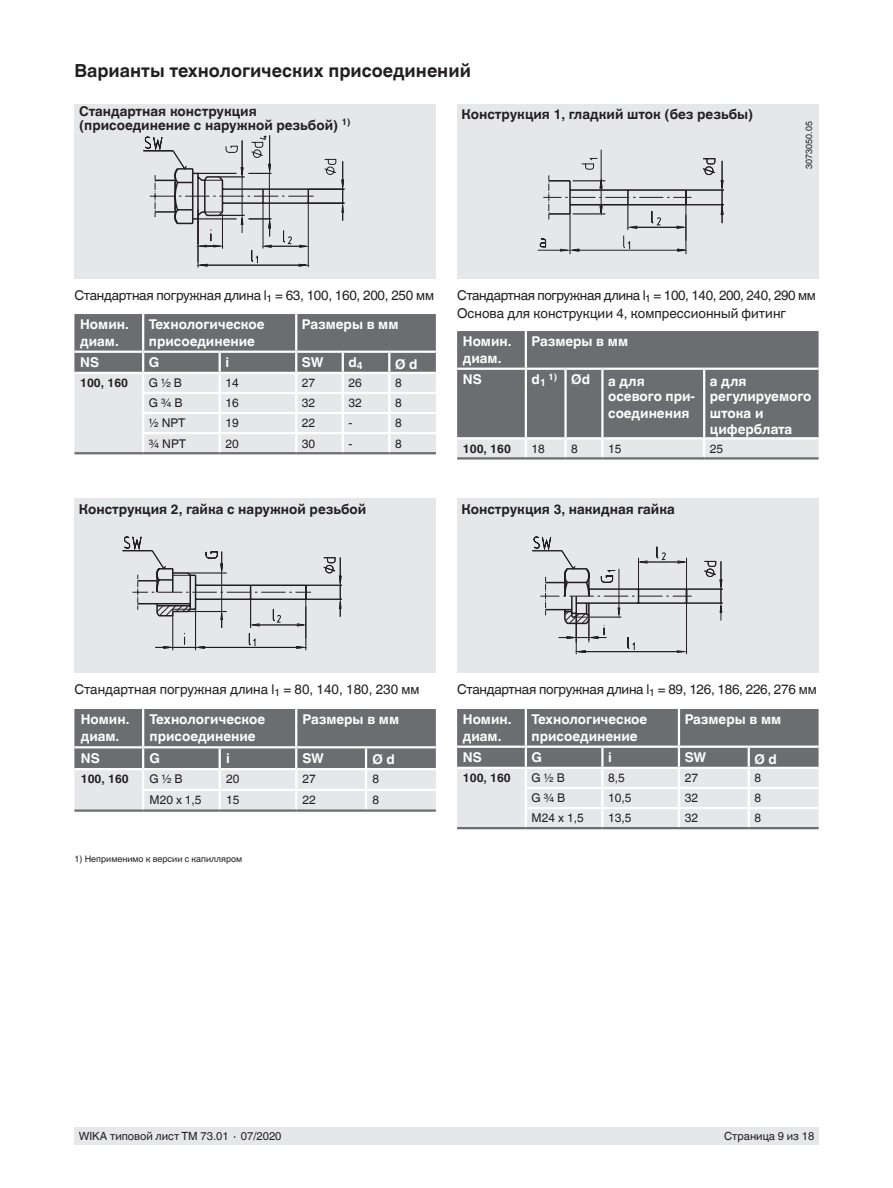
<style>
.page{position:relative;width:893px;height:1188px;background:#fff}
.page>*{position:absolute;margin:0;border:0;box-sizing:border-box;transform-origin:0 0}
.t1{font:700 18px "Helvetica World";color:#231f20}
.t2{font:700 13.5px/16.5px "Helvetica World";color:#fff}
.t3{font:13.5px/18px "Helvetica World";letter-spacing:-.02em;color:#231f20}
.t4{font:700 13.5px/13.5px "Helvetica World";color:#231f20}
.t5{font:13.5px "Helvetica World";color:#231f20}
.t6{font:12px "Helvetica World";color:#231f20}
.t7{font:700 12px "Helvetica World";color:#231f20}
.t8{font:11.25px "Helvetica World";color:#231f20}
.t9{font:9px "Helvetica World";color:#231f20}
.t10{font:700 9px "Helvetica World";color:#fff}
.s1{font-size:13.5px}
</style>
<div class="page">
<div style="left:74px;top:1128px;width:745px;height:17px;background:#e6e7e9"></div>
<div style="left:457px;top:104px;width:362px;height:174px;background:#e6e7e9"></div>
<div style="left:74px;top:104px;width:362px;height:174px;background:#e6e7e9"></div>
<div style="left:74px;top:498px;width:362px;height:175px;background:#e6e7e9"></div>
<div style="left:457px;top:498px;width:362px;height:175px;background:#e6e7e9"></div>
<hr style="left:74px;top:452px;width:69px;height:2px;background:#6c6d70">
<svg style="left:74px;top:314px;width:362px;height:139px;background:#b7b8ba"></svg>
<hr style="left:143px;top:452px;width:77px;height:2px;background:#6c6d70">
<hr style="left:220px;top:452px;width:76px;height:2px;background:#6c6d70">
<hr style="left:296px;top:452px;width:47px;height:2px;background:#6c6d70">
<hr style="left:343px;top:452px;width:46px;height:2px;background:#6c6d70">
<hr style="left:389px;top:452px;width:47px;height:2px;background:#6c6d70">
<hr style="left:143px;top:372px;width:77px;height:2px;background:#fff">
<hr style="left:220px;top:372px;width:76px;height:2px;background:#fff">
<hr style="left:296px;top:372px;width:47px;height:2px;background:#fff">
<hr style="left:343px;top:372px;width:46px;height:2px;background:#fff">
<hr style="left:389px;top:372px;width:47px;height:2px;background:#fff">
<hr style="left:457px;top:457px;width:69px;height:3px;background:#6c6d70">
<hr style="left:526px;top:457px;width:40px;height:3px;background:#6c6d70">
<hr style="left:566px;top:457px;width:36px;height:3px;background:#6c6d70">
<hr style="left:602px;top:457px;width:102px;height:3px;background:#6c6d70">
<hr style="left:704px;top:457px;width:115px;height:3px;background:#6c6d70">
<hr style="left:457px;top:827px;width:69px;height:2px;background:#6c6d70">
<hr style="left:526px;top:827px;width:76px;height:2px;background:#6c6d70">
<hr style="left:602px;top:827px;width:77px;height:2px;background:#6c6d70">
<hr style="left:679px;top:827px;width:70px;height:2px;background:#6c6d70">
<hr style="left:749px;top:827px;width:70px;height:2px;background:#6c6d70">
<svg style="left:457px;top:709px;width:362px;height:119px;background:#adaeb0"></svg>
<hr style="left:525px;top:787px;width:77px;height:2px;background:#fff">
<hr style="left:602px;top:787px;width:77px;height:2px;background:#fff">
<hr style="left:679px;top:787px;width:70px;height:2px;background:#fff">
<hr style="left:525px;top:807px;width:77px;height:2px;background:#fff">
<hr style="left:602px;top:807px;width:77px;height:2px;background:#fff">
<hr style="left:679px;top:807px;width:70px;height:2px;background:#fff">
<hr style="left:74px;top:809px;width:69px;height:3px;background:#6c6d70">
<hr style="left:143px;top:809px;width:77px;height:3px;background:#6c6d70">
<hr style="left:220px;top:809px;width:76px;height:3px;background:#6c6d70">
<hr style="left:296px;top:809px;width:70px;height:3px;background:#6c6d70">
<hr style="left:366px;top:809px;width:70px;height:3px;background:#6c6d70">
<hr style="left:125px;top:446px;width:30px;height:1px;background:#231f20">
<svg style="left:143px;top:135px;width:201px;height:133px"></svg>
<svg style="left:532px;top:536px;width:191px;height:119px"></svg>
<svg style="left:74px;top:709px;width:362px;height:102px;background:#a3a4a6"></svg>
<svg style="left:123px;top:536px;width:220px;height:115px"></svg>
<svg style="left:457px;top:331px;width:362px;height:127px;background:#848588"></svg>
<svg style="left:537px;top:149px;width:187px;height:106px"></svg>
<h1 class="t1" style="left:74px;top:60px;width:398px">Варианты технологических присоединений</h1>
<p class="t4" style="left:79px;top:105px;width:273px">Стандартная конструкция (присоединение с наружной резьбой) <sup>1)</sup></p>
<p class="t4" style="left:461px;top:108px;width:293px">Конструкция 1, гладкий шток (без резьбы)</p>
<p class="t9" style="left:804px;top:169px;width:49px;rotate:-90deg">3073050.05</p>
<p class="t3" style="left:74px;top:287px;width:361px">Стандартная погружная длина l<sub>1</sub> = 63, 100, 160, 200, 250 мм</p>
<p class="t3" style="left:457px;top:287px;width:360px">Стандартная погружная длина l<sub>1</sub> = 100, 140, 200, 240, 290 мм<br>Основа для конструкции 4, компрессионный фитинг</p>
<p class="t2" style="left:80px;top:317px;width:50px">Номин. диам.</p>
<p class="t2" style="left:149px;top:317px;width:117px">Технологическое присоединение</p>
<p class="t2" style="left:302px;top:317px;width:98px">Размеры в мм</p>
<p class="t2" style="left:80px;top:354px;width:20px">NS</p>
<p class="t2" style="left:149px;top:354px;width:12px">G</p>
<p class="t2" style="left:225px;top:354px;width:5px">i</p>
<p class="t2" style="left:302px;top:354px;width:23px">SW</p>
<p class="t2" style="left:348px;top:354px;width:16px">d<sub>4</sub></p>
<p class="t2" style="left:395px;top:356px;width:24px">Ø d</p>
<p class="t7" style="left:80px;top:376px;width:50px">100, 160</p>
<p class="t6" style="left:149px;top:376px;width:35px">G ½ B</p>
<p class="t6" style="left:225px;top:376px;width:15px">14</p>
<p class="t6" style="left:302px;top:376px;width:15px">27</p>
<p class="t6" style="left:348px;top:376px;width:15px">26</p>
<p class="t6" style="left:395px;top:376px;width:8px">8</p>
<p class="t6" style="left:149px;top:396px;width:35px">G ¾ B</p>
<p class="t6" style="left:225px;top:396px;width:15px">16</p>
<p class="t6" style="left:302px;top:396px;width:15px">32</p>
<p class="t6" style="left:348px;top:396px;width:15px">32</p>
<p class="t6" style="left:395px;top:396px;width:8px">8</p>
<p class="t6" style="left:149px;top:416px;width:38px">½ NPT</p>
<p class="t6" style="left:225px;top:416px;width:15px">19</p>
<p class="t6" style="left:302px;top:416px;width:15px">22</p>
<p class="t6" style="left:348px;top:416px;width:5px">-</p>
<p class="t6" style="left:395px;top:416px;width:8px">8</p>
<p class="t6" style="left:149px;top:436px;width:39px">¾ NPT</p>
<p class="t6" style="left:225px;top:436px;width:15px">20</p>
<p class="t6" style="left:302px;top:436px;width:15px">30</p>
<p class="t6" style="left:348px;top:436px;width:5px">-</p>
<p class="t6" style="left:395px;top:436px;width:8px">8</p>
<p class="t2" style="left:463px;top:334px;width:50px">Номин. диам.</p>
<p class="t2" style="left:532px;top:334px;width:98px">Размеры в мм</p>
<p class="t2" style="left:463px;top:371px;width:20px">NS</p>
<p class="t2" style="left:532px;top:371px;width:16px">d<sub>1</sub></p>
<p class="t10" style="left:549px;top:371px;width:43px">1) <span class="s1">Ød</span></p>
<p class="t2" style="left:608px;top:373px;width:38px">а для</p>
<p class="t2" style="left:710px;top:373px;width:38px">а для</p>
<p class="t2" style="left:608px;top:388px;width:88px">осевого при&shy;соединения</p>
<p class="t2" style="left:710px;top:388px;width:103px">регулируемого штока и циферблата</p>
<p class="t7" style="left:463px;top:442px;width:50px">100, 160</p>
<p class="t6" style="left:532px;top:442px;width:15px">18</p>
<p class="t6" style="left:571px;top:442px;width:8px">8</p>
<p class="t6" style="left:608px;top:442px;width:15px">15</p>
<p class="t6" style="left:710px;top:442px;width:15px">25</p>
<p class="t4" style="left:79px;top:503px;width:289px">Конструкция 2, гайка с наружной резьбой</p>
<p class="t4" style="left:461px;top:503px;width:215px">Конструкция 3, накидная гайка</p>
<p class="t5" style="left:74px;top:682px;width:347px">Стандартная погружная длина l<sub>1</sub> = 80, 140, 180, 230 мм</p>
<p class="t2" style="left:81px;top:712px;width:50px">Номин. диам.</p>
<p class="t2" style="left:150px;top:712px;width:117px">Технологическое присоединение</p>
<p class="t2" style="left:303px;top:712px;width:98px">Размеры в мм</p>
<p class="t2" style="left:81px;top:750px;width:20px">NS</p>
<p class="t2" style="left:150px;top:750px;width:12px">G</p>
<p class="t2" style="left:226px;top:750px;width:5px">i</p>
<p class="t2" style="left:303px;top:750px;width:23px">SW</p>
<p class="t2" style="left:372px;top:751px;width:24px">Ø d</p>
<p class="t7" style="left:81px;top:772px;width:50px">100, 160</p>
<p class="t6" style="left:150px;top:772px;width:35px">G ½ B</p>
<p class="t6" style="left:226px;top:772px;width:15px">20</p>
<p class="t6" style="left:303px;top:772px;width:15px">27</p>
<p class="t6" style="left:372px;top:772px;width:8px">8</p>
<p class="t6" style="left:150px;top:793px;width:54px">M20 x 1,5</p>
<p class="t6" style="left:226px;top:793px;width:15px">15</p>
<p class="t6" style="left:303px;top:793px;width:15px">22</p>
<p class="t6" style="left:372px;top:793px;width:8px">8</p>
<p class="t9" style="left:74px;top:854px;width:169px">1) Неприменимо к версии с капилляром</p>
<p class="t3" style="left:457px;top:681px;width:361px">Стандартная погружная длина l<sub>1</sub> = 89, 126, 186, 226, 276 мм</p>
<p class="t2" style="left:463px;top:712px;width:50px">Номин. диам.</p>
<p class="t2" style="left:532px;top:712px;width:117px">Технологическое присоединение</p>
<p class="t2" style="left:685px;top:712px;width:98px">Размеры в мм</p>
<p class="t2" style="left:463px;top:749px;width:20px">NS</p>
<p class="t2" style="left:532px;top:749px;width:12px">G</p>
<p class="t2" style="left:608px;top:749px;width:5px">i</p>
<p class="t2" style="left:685px;top:749px;width:23px">SW</p>
<p class="t2" style="left:754px;top:751px;width:24px">Ø d</p>
<p class="t7" style="left:463px;top:771px;width:50px">100, 160</p>
<p class="t6" style="left:532px;top:771px;width:35px">G ½ B</p>
<p class="t6" style="left:608px;top:771px;width:18px">8,5</p>
<p class="t6" style="left:685px;top:771px;width:15px">27</p>
<p class="t6" style="left:754px;top:771px;width:8px">8</p>
<p class="t6" style="left:532px;top:791px;width:35px">G ¾ B</p>
<p class="t6" style="left:608px;top:791px;width:25px">10,5</p>
<p class="t6" style="left:685px;top:791px;width:15px">32</p>
<p class="t6" style="left:754px;top:791px;width:8px">8</p>
<p class="t6" style="left:532px;top:811px;width:54px">M24 x 1,5</p>
<p class="t6" style="left:608px;top:811px;width:25px">13,5</p>
<p class="t6" style="left:685px;top:811px;width:15px">32</p>
<p class="t6" style="left:754px;top:811px;width:8px">8</p>
<p class="t8" style="left:79px;top:1130px;width:204px">WIKA типовой лист TM 73.01 ∙ 07/2020</p>
<p class="t8" style="left:724px;top:1130px;width:92px">Страница 9 из 18</p>
</div>
